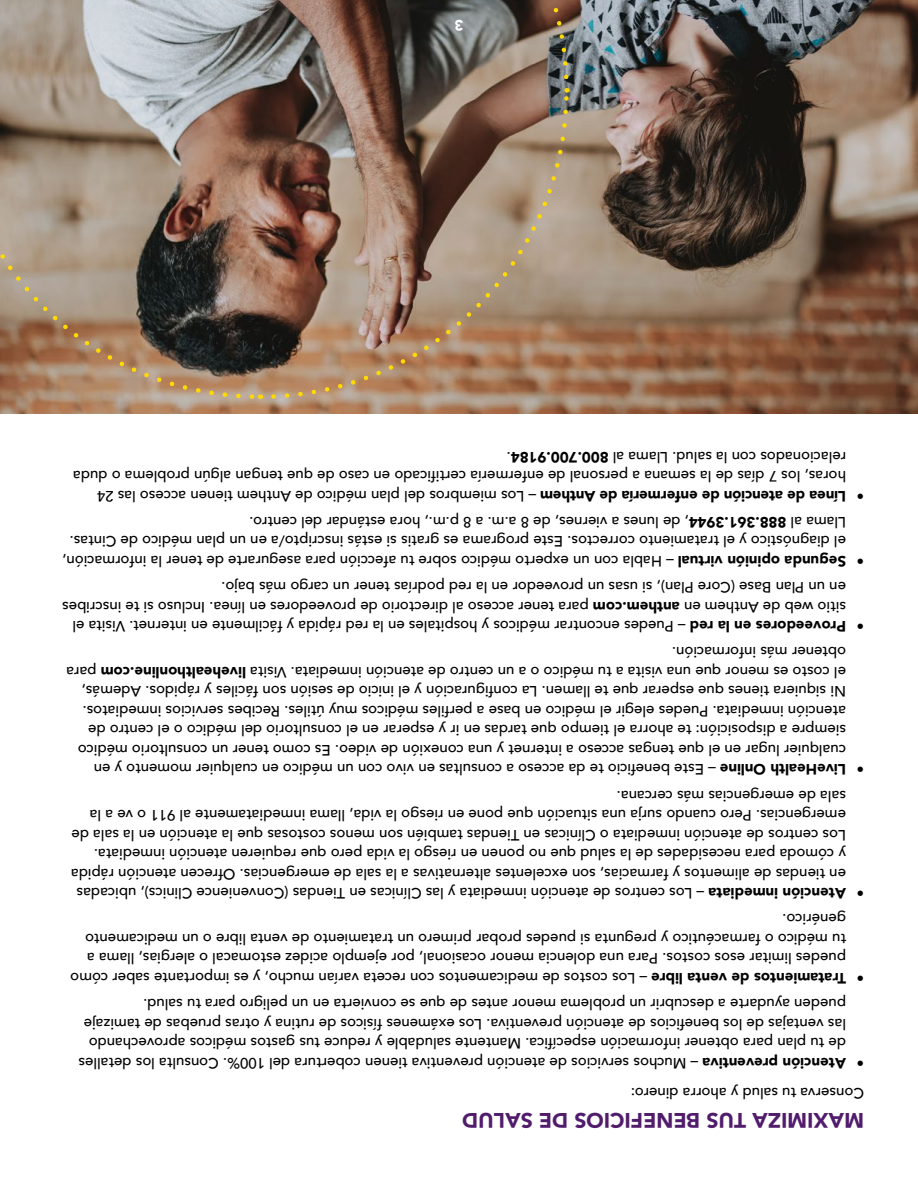
<style>
.page{position:relative;width:918px;height:1188px;background:#fff}
.page>*{position:absolute;margin:0;border:0;box-sizing:border-box;transform-origin:0 0}
.t1{font:900 21px "Avenir";color:#511c6c}
.t2{font:500 15px/19.5px "Avenir";color:#000}
.t3{font:900 15px "Avenir";color:#000}
.t4{font:900 15px "Avenir";color:#fff}
.s1{font-weight:900}
</style>
<div class="page">
<img style="left:0;top:0;width:918px;height:414px">
<svg style="left:269px;top:92px;width:302px;height:309px;background:#957863"></svg>
<svg style="left:0;top:99px;width:258px;height:302px;background:#8f7a68"></svg>
<svg style="left:260px;top:0;width:311px;height:82px;background:#6b5f56"></svg>
<svg style="left:0;top:0;width:251px;height:93px;background:#b0afad"></svg>
<p class="t4" style="left:463px;top:38px;width:10px;rotate:-180deg">3</p>
<p class="t2" style="left:846px;top:487px;width:774px;rotate:-180deg">horas, los 7 días de la semana a personal de enfermería certificado en caso de que tengan algún problema o duda relacionados con la salud. Llama al <span class="s1">800.700.9184</span>.</p>
<p class="t2" style="left:846px;top:506px;width:750px;rotate:-180deg"><span class="s1">Línea de atención de enfermería de Anthem</span> – Los miembros del plan médico de Anthem tienen acceso las 24</p>
<p class="t3" style="left:864px;top:509px;width:9px;rotate:-180deg">•</p>
<p class="t2" style="left:846px;top:552px;width:778px;rotate:-180deg">el diagnóstico y el tratamiento correctos. Este programa es gratis si estás inscripto/a en un plan médico de Cintas.<br>Llama al <span class="s1">888.361.3944</span>, de lunes a viernes, de 8 a.m. a 8 p.m., hora estándar del centro.</p>
<p class="t2" style="left:846px;top:572px;width:785px;rotate:-180deg"><span class="s1">Segunda opinión virtual</span> – Habla con un experto médico sobre tu afección para asegurarte de tener la información,</p>
<p class="t2" style="left:864px;top:572px;width:9px;rotate:-180deg">•</p>
<p class="t2" style="left:846px;top:617px;width:785px;rotate:-180deg">sitio web de Anthem en <span class="s1">anthem.com</span> para tener acceso al directorio de proveedores en línea. Incluso si te inscribes en un Plan Base (Core Plan), si usas un proveedor en la red podrías tener un cargo más bajo.</p>
<p class="t2" style="left:846px;top:637px;width:775px;rotate:-180deg"><span class="s1">Proveedores en la red</span> – Puedes encontrar médicos y hospitales en la red rápida y fácilmente en internet. Visita el</p>
<p class="t2" style="left:864px;top:637px;width:9px;rotate:-180deg">•</p>
<p class="t2" style="left:846px;top:761px;width:781px;rotate:-180deg">cualquier lugar en el que tengas acceso a internet y una conexión de video. Es como tener un consultorio médico siempre a disposición: te ahorra el tiempo que tardas en ir y esperar en el consultorio del médico o el centro de atención inmediata. Puedes elegir el médico en base a perfiles médicos muy útiles. Recibes servicios inmediatos.<br>Ni siquiera tienes que esperar que te llamen. La configuración y el inicio de sesión son fáciles y rápidos. Además, el costo es menor que una visita a tu médico o a un centro de atención inmediata. Visita <span class="s1">livehealthonline.com</span> para obtener más información.</p>
<p class="t2" style="left:846px;top:780px;width:754px;rotate:-180deg"><span class="s1">LiveHealth Online</span> – Este beneficio te da acceso a consultas en vivo con un médico en cualquier momento y en</p>
<p class="t2" style="left:864px;top:780px;width:9px;rotate:-180deg">•</p>
<p class="t2" style="left:846px;top:884px;width:776px;rotate:-180deg">en tiendas de alimentos y farmacias, son excelentes alternativas a la sala de emergencias. Ofrecen atención rápida y cómoda para necesidades de la salud que no ponen en riesgo la vida pero que requieren atención inmediata.<br>Los centros de atención inmediata o Clínicas en Tiendas también son menos costosas que la atención en la sala de emergencias. Pero cuando surja una situación que pone en riesgo la vida, llama inmediatamente al 911 o ve a la sala de emergencias más cercana.</p>
<p class="t2" style="left:846px;top:904px;width:771px;rotate:-180deg"><span class="s1">Atención inmediata</span> – Los centros de atención inmediata y las Clínicas en Tiendas (Convenience Clinics), ubicadas</p>
<p class="t2" style="left:864px;top:904px;width:9px;rotate:-180deg">•</p>
<p class="t2" style="left:846px;top:969px;width:762px;rotate:-180deg">puedes limitar esos costos. Para una dolencia menor ocasional, por ejemplo acidez estomacal o alergias, llama a tu médico o farmacéutico y pregunta si puedes probar primero un tratamiento de venta libre o un medicamento genérico.</p>
<p class="t2" style="left:846px;top:989px;width:777px;rotate:-180deg"><span class="s1">Tratamientos de venta libre</span> – Los costos de medicamentos con receta varían mucho, y es importante saber cómo</p>
<p class="t2" style="left:864px;top:989px;width:9px;rotate:-180deg">•</p>
<p class="t2" style="left:846px;top:1054px;width:764px;rotate:-180deg">de tu plan para obtener información específica. Mantente saludable y reduce tus gastos médicos aprovechando las ventajas de los beneficios de atención preventiva. Los exámenes físicos de rutina y otras pruebas de tamizaje pueden ayudarte a descubrir un problema menor antes de que se convierta en un peligro para tu salud.</p>
<p class="t2" style="left:846px;top:1109px;width:769px;line-height:30px;text-indent:-18px;rotate:-180deg">Conserva tu salud y ahorra dinero:<br><span class="s1">Atención preventiva</span> – Muchos servicios de atención preventiva tienen cobertura del 100%. Consulta los detalles</p>
<p class="t2" style="left:864px;top:1073px;width:9px;rotate:-180deg">•</p>
<h1 class="t1" style="left:864px;top:1138px;width:403px;rotate:-180deg">MAXIMIZA TUS BENEFICIOS DE SALUD</h1>
</div>
